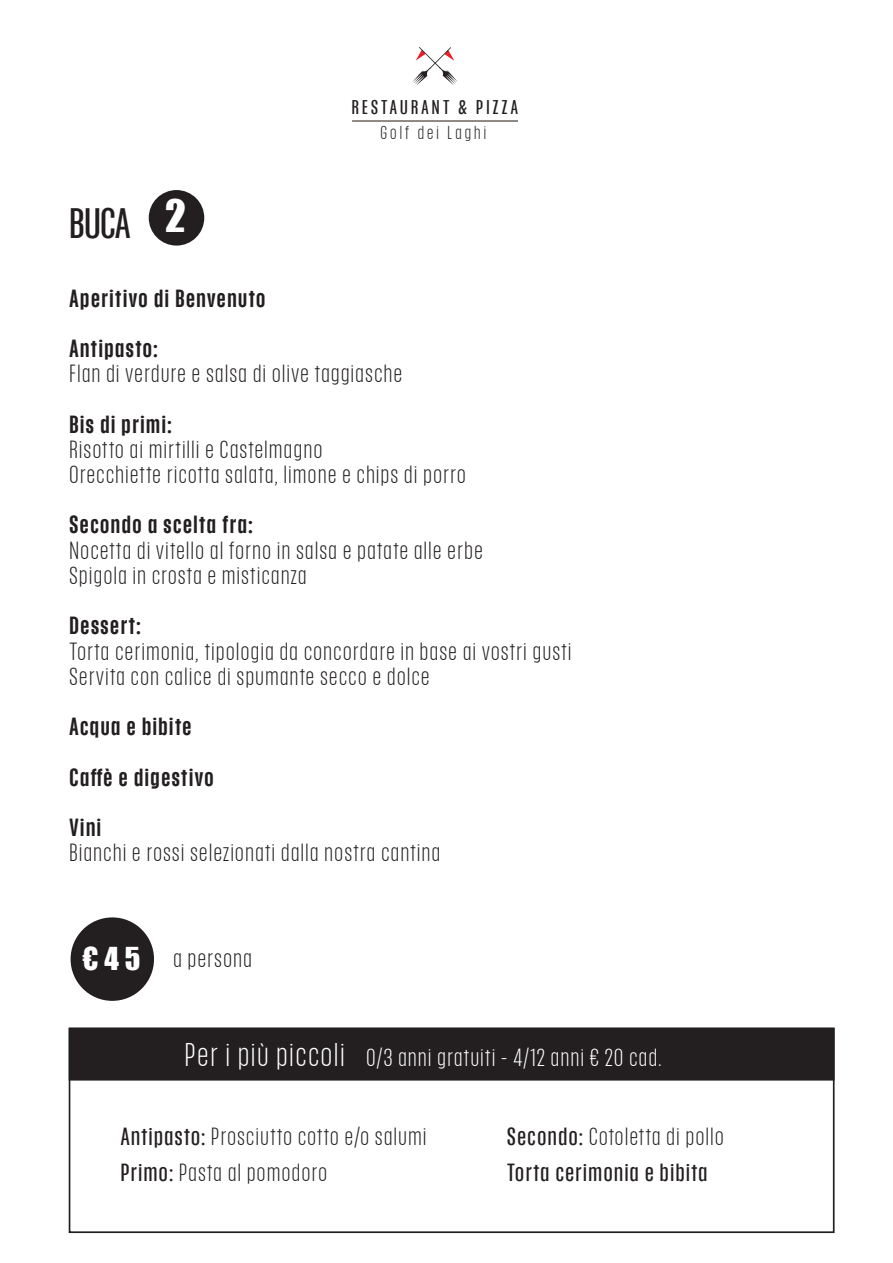
<style>
.page{position:relative;width:893px;height:1263px;background:#fff}
.page>*{position:absolute;margin:0;border:0;box-sizing:border-box;transform-origin:0 0}
.t1{font:41.25px "Impact";color:#fff}
.t2{font:36px "Placard Next";color:#231f20}
.t3{font:300 21px/25.2px "Placard Next";letter-spacing:.075em;color:#231f20}
.t4{font:500 21px "Placard Next";letter-spacing:.075em;color:#231f20}
.t5{font:300 21px "Placard Next";letter-spacing:.075em;color:#fff}
.t6{font:21px/36px "Placard Next";letter-spacing:.075em;color:#231f20}
.t7{font:16.8px "Placard Next";letter-spacing:.195em;color:#231f20}
.t8{font:300 15.9px "Placard Next";letter-spacing:.195em;color:#231f20}
.s1{font-family:"Impact";font-weight:400;font-size:29.1px;color:#fff}
.s2{font-size:27.75px}
.s3{font-weight:400}
.s4{font-weight:300}
</style>
<div class="page">
<hr style="left:352px;top:121px;width:166px;height:1px;background:#20160c">
<svg style="left:413px;top:47px;width:44px;height:38px"></svg>
<div style="left:149px;top:190px;width:55px;height:56px;background:#231f20;border-radius:50%"></div>
<div style="left:71px;top:917px;width:83px;height:84px;background:#231f20;border-radius:50%"></div>
<div style="left:69px;top:1028px;width:766px;height:205px;border:2px solid #231f20"></div>
<div style="left:69px;top:1028px;width:766px;height:52px;background:#231f20"></div>
<h2 class="t2" style="left:70px;top:201px;width:62px">BUCA</h2>
<h1 class="t1" style="left:165px;top:184px;width:22px">2</h1>
<p class="t7" style="left:352px;top:97px;width:168px">RESTAURANT &amp; PIZZA</p>
<p class="t8" style="left:380px;top:123px;width:107px">Golf dei Laghi</p>
<p class="t4" style="left:70px;top:285px;width:197px">Aperitivo di Benvenuto</p>
<p class="t4" style="left:70px;top:335px;width:90px">Antipasto:</p>
<p class="t3" style="left:70px;top:361px;width:334px">Flan di verdure e salsa di olive taggiasche</p>
<p class="t4" style="left:70px;top:411px;width:103px">Bis di primi:</p>
<p class="t3" style="left:70px;top:437px;width:398px">Risotto ai mirtilli e Castelmagno<br>Orecchiette ricotta salata, limone e chips di porro</p>
<p class="t4" style="left:70px;top:512px;width:185px">Secondo a scelta fra:</p>
<p class="t3" style="left:70px;top:538px;width:415px">Nocetta di vitello al forno in salsa e patate alle erbe<br>Spigola in crosta e misticanza</p>
<p class="t4" style="left:70px;top:612px;width:73px">Dessert:</p>
<p class="t3" style="left:70px;top:638px;width:503px">Torta cerimonia, tipologia da concordare in base ai vostri gusti<br>Servita con calice di spumante secco e dolce</p>
<p class="t4" style="left:70px;top:713px;width:123px">Acqua e bibite</p>
<p class="t4" style="left:70px;top:764px;width:146px">Caffè e digestivo</p>
<p class="t4" style="left:70px;top:814px;width:33px">Vini</p>
<p class="t3" style="left:70px;top:840px;width:372px">Bianchi e rossi selezionati dalla nostra cantina</p>
<p class="t3" style="left:83px;top:945px;width:170px"><span class="s1">€45</span> a persona</p>
<p class="t5" style="left:185px;top:1044px;width:478px"><span class="s2">Per i più piccoli</span> 0/3 anni gratuiti - 4/12 anni € 20 cad.</p>
<p class="t3" style="left:121px;top:1119px;width:307px;line-height:36px"><span class="s3">Antipasto:</span> Prosciutto cotto e/o salumi<br><span class="s3">Primo:</span> Pasta al pomodoro</p>
<p class="t6" style="left:507px;top:1119px;width:218px">Secondo: <span class="s4">Cotoletta di pollo<br></span>Torta cerimonia e bibita</p>
</div>
